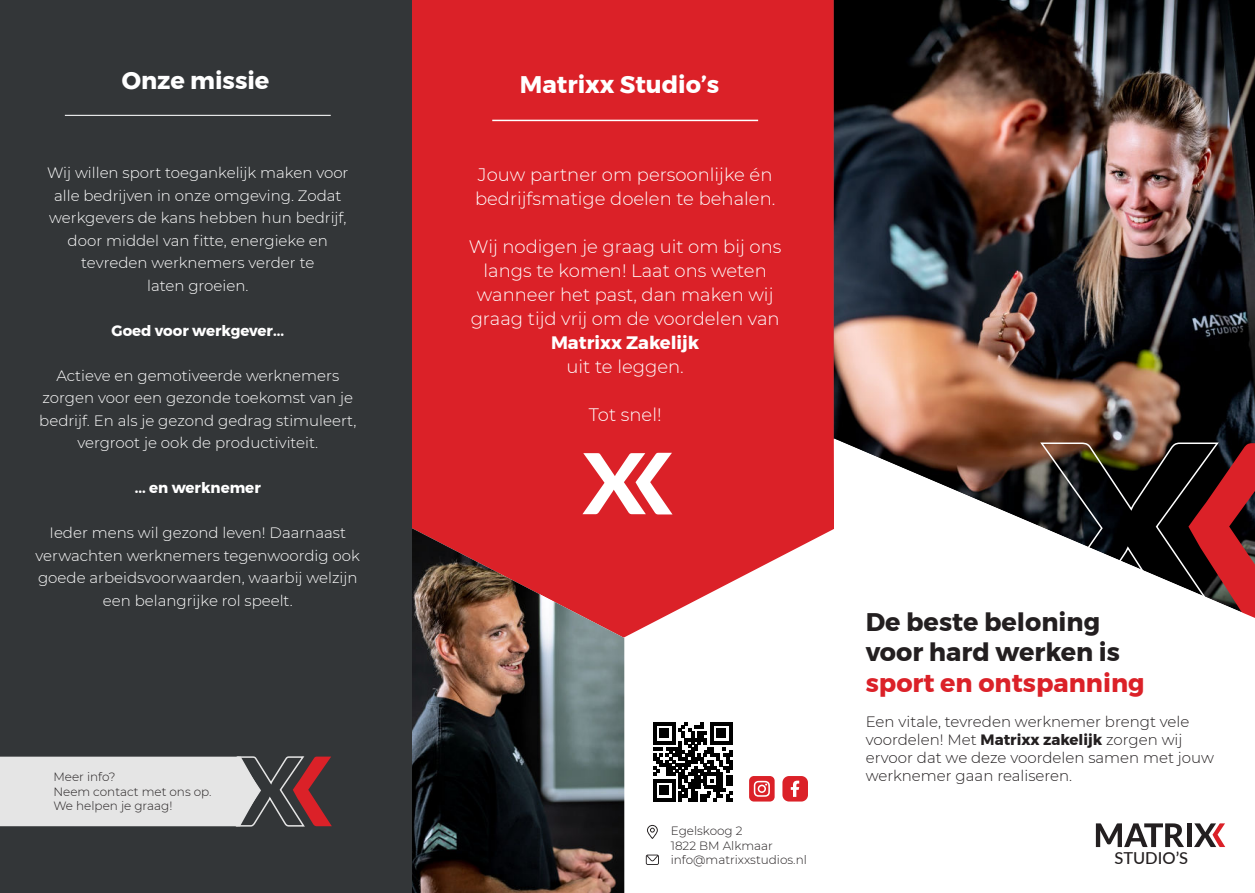
<style>
.page{position:relative;width:1255px;height:893px;background:#fff}
.page>*{position:absolute;margin:0;border:0;box-sizing:border-box;transform-origin:0 0}
.t1{font:700 25.5px/30.5px "Montserrat";color:#231f20}
.t2{font:700 25.5px "Montserrat";color:#db2128}
.t3{font:700 24px "Montserrat";color:#fff}
.t4{font:300 18px/24px "Montserrat";color:#fff}
.t5{font:700 18px "Montserrat";color:#fff}
.t6{font:500 16.5px "Lato";color:#231f20}
.t7{font:300 15px/22.5px "Montserrat";color:#fff;text-align:center}
.t8{font:300 15px/18px "Montserrat";color:#231f20}
.t9{font:700 15px "Montserrat";color:#fff}
.t10{font:300 12px/14.4px "Montserrat";color:#231f20}
.s1{font-weight:700}
</style>
<div class="page">
<div style="left:412px;top:0;width:421px;height:893px;background:#db2128"></div>
<svg style="left:624px;top:529px;width:209px;height:364px;fill:#fff"></svg>
<div style="left:647px;top:719px;width:91px;height:86px;background:#fff"></div>
<svg style="left:653px;top:722px;width:79px;height:79px"></svg>
<img style="left:833px;top:0;width:421px;height:439px">
<img style="left:412px;top:528px;width:212px;height:365px">
<svg style="left:833px;top:439px;width:421px;height:409px"></svg>
<hr style="left:492px;top:120px;width:266px;height:1px;background:#fff">
<div style="left:785px;top:779px;width:20px;height:19px;background:#db2128;border-radius:4px"></div>
<div style="left:782px;top:776px;width:26px;height:25px;border:6px solid #db2128;border-radius:4px"></div>
<svg style="left:790px;top:781px;width:9px;height:16px"></svg>
<div style="left:749px;top:776px;width:25px;height:25px;background:#db2128;border-radius:5px"></div>
<svg style="left:753px;top:781px;width:17px;height:16px"></svg>
<svg style="left:582px;top:453px;width:90px;height:61px"></svg>
<svg style="left:1095px;top:823px;width:88px;height:24px"></svg>
<div style="left:1186px;top:823px;width:5px;height:24px;background:#231f20"></div>
<svg style="left:1193px;top:823px;width:32px;height:24px"></svg>
<svg style="left:645px;top:855px;width:14px;height:10px"></svg>
<svg style="left:647px;top:825px;width:10px;height:14px"></svg>
<div style="left:0;top:0;width:412px;height:893px;background:#333638"></div>
<svg style="left:0;top:756px;width:332px;height:71px"></svg>
<hr style="left:65px;top:115px;width:266px;height:1px;background:#fff">
<h2 class="t3" style="left:122px;top:69px;width:149px">Onze missie</h2>
<p class="t7" style="left:47px;top:163px;width:303px">Wij willen sport toegankelijk maken voor alle bedrijven in onze omgeving. Zodat werkgevers de kans hebben hun bedrijf, door middel van fitte, energieke en tevreden werknemers verder te<br>laten groeien.</p>
<p class="t9" style="left:111px;top:324px;width:174px">Goed voor werkgever...</p>
<p class="t7" style="left:39px;top:365px;width:318px">Actieve en gemotiveerde werknemers zorgen voor een gezonde toekomst van je bedrijf. En als je gezond gedrag stimuleert, vergroot je ook de productiviteit.</p>
<p class="t9" style="left:135px;top:481px;width:127px">... en werknemer</p>
<p class="t7" style="left:36px;top:523px;width:326px">Ieder mens wil gezond leven! Daarnaast verwachten werknemers tegenwoordig ook goede arbeidsvoorwaarden, waarbij welzijn een belangrijke rol speelt.</p>
<p class="t10" style="left:53px;top:771px;width:160px">Meer info?<br>Neem contact met ons op.<br>We helpen je graag!</p>
<h2 class="t3" style="left:520px;top:74px;width:201px">Matrixx Studio’s</h2>
<p class="t4" style="left:475px;top:164px;width:302px">Jouw partner om persoonlijke én bedrijfsmatige doelen te behalen.</p>
<p class="t4" style="left:469px;top:236px;width:314px;text-align:center">Wij nodigen je graag uit om bij ons langs te komen! Laat ons weten wanneer het past, dan maken wij graag tijd vrij om de voordelen van</p>
<p class="t5" style="left:551px;top:335px;width:150px">Matrixx Zakelijk</p>
<p class="t4" style="left:566px;top:356px;width:119px">uit te leggen.</p>
<p class="t4" style="left:588px;top:404px;width:74px">Tot snel!</p>
<p class="t10" style="left:670px;top:825px;width:138px">Egelskoog 2<br>1822 BM Alkmaar info@matrixxstudios.nl</p>
<h1 class="t1" style="left:865px;top:608px;width:256px">De beste beloning voor hard werken is</h1>
<h1 class="t2" style="left:865px;top:671px;width:280px">sport en ontspanning</h1>
<p class="t8" style="left:865px;top:714px;width:350px">Een vitale, tevreden werknemer brengt vele voordelen! Met <span class="s1">Matrixx zakelijk</span> zorgen wij ervoor dat we deze voordelen samen met jouw werknemer gaan realiseren.</p>
<p class="t6" style="left:1114px;top:851px;width:75px">STUDIO’S</p>
</div>
